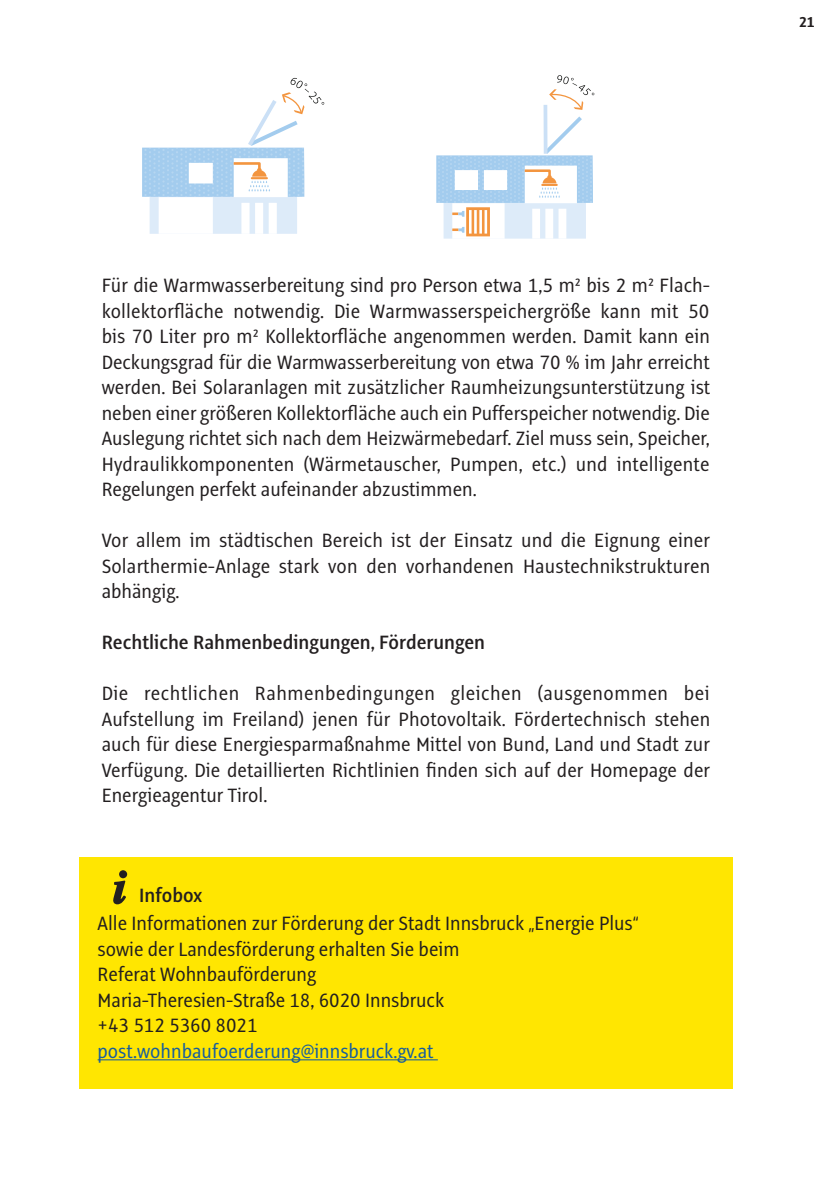
<style>
.page{position:relative;width:840px;height:1191px;background:#fff}
.page>*{position:absolute;margin:0;border:0;box-sizing:border-box;transform-origin:0 0}
.t1{font:21.2px/25.6px "Alto Con";color:#231f20;text-align:justify}
.t2{font:600 21.2px "Alto Con";color:#231f20}
.t3{font:21.2px "Alto Con";color:#175d9e}
.t4{font:700 15.8px "Alto Con";color:#231f20}
</style>
<div class="page">
<div style="left:79px;top:857px;width:653px;height:232px;background:#ffe601"></div>
<svg style="left:113px;top:870px;width:14px;height:34px"></svg>
<hr style="left:98px;top:1059px;width:339px;height:1px;background:#175d9e">
<div style="left:142px;top:148px;width:162px;height:49px;background:linear-gradient(to bottom,#a5cdee,#a5cdee)"></div>
<svg style="left:149px;top:77px;width:175px;height:157px"></svg>
<svg style="left:543px;top:105px;width:4px;height:11px"></svg>
<svg style="left:436px;top:116px;width:156px;height:123px"></svg>
<svg style="left:549px;top:75px;width:45px;height:35px"></svg>
<p class="t4" style="left:798px;top:12px;width:17px">21</p>
<p class="t1" style="left:102px;top:272px;width:609px">Für die Warmwasserbereitung sind pro Person etwa 1,5 m² bis 2 m² Flach&shy;kollektorfläche notwendig. Die Warmwasserspeichergröße kann mit 50 bis 70 Liter pro m² Kollektorfläche angenommen werden. Damit kann ein Deckungsgrad für die Warmwasserbereitung von etwa 70 % im Jahr erreicht werden. Bei Solaranlagen mit zusätzlicher Raumheizungsunterstützung ist neben einer größeren Kollektorfläche auch ein Pufferspeicher notwendig. Die Auslegung richtet sich nach dem Heizwärmebedarf. Ziel muss sein, Speicher, Hydraulikkomponenten (Wärmetauscher, Pumpen, etc.) und intelligente Regelungen perfekt aufeinander abzustimmen.</p>
<p class="t1" style="left:102px;top:527px;width:609px">Vor allem im städtischen Bereich ist der Einsatz und die Eignung einer Solarthermie-Anlage stark von den vorhandenen Haustechnikstrukturen abhängig.</p>
<p class="t2" style="left:102px;top:630px;width:384px">Rechtliche Rahmenbedingungen, Förderungen</p>
<p class="t1" style="left:102px;top:680px;width:610px">Die rechtlichen Rahmenbedingungen gleichen (ausgenommen bei Aufstellung im Freiland) jenen für Photovoltaik. Fördertechnisch stehen auch für diese Energiesparmaßnahme Mittel von Bund, Land und Stadt zur Verfügung. Die detaillierten Richtlinien finden sich auf der Homepage der Energieagentur Tirol.</p>
<p class="t2" style="left:139px;top:882px;width:64px">Infobox</p>
<p class="t1" style="left:98px;top:910px;width:542px;text-align:left">Alle Informationen zur Förderung der Stadt Innsbruck „Energie Plus“ sowie der Landesförderung erhalten Sie beim<br>Referat Wohnbauförderung<br>Maria-Theresien-Straße 18, 6020 Innsbruck<br>+43 512 5360 8021</p>
<p class="t3" style="left:98px;top:1038px;width:337px">post.wohnbaufoerderung@innsbruck.gv.at</p>
</div>
